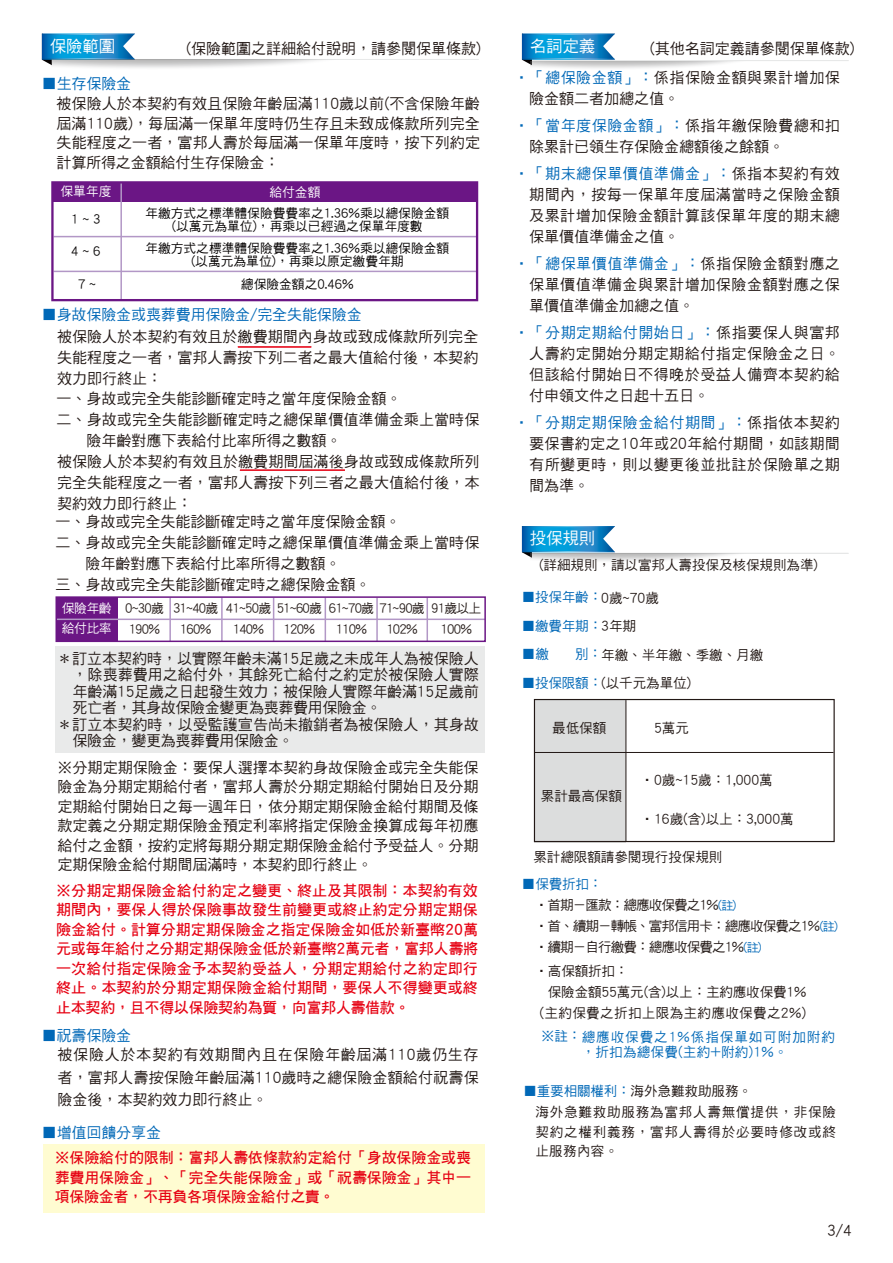
<style>
.page{position:relative;width:893px;height:1263px;background:#fff}
.page>*{position:absolute;margin:0;border:0;box-sizing:border-box;transform-origin:0 0}
.t1{font:16.5px "DF Hei W5 WINP BF";letter-spacing:-.01em;color:#fff}
.t2{font:15px/21px "DF Hei W5 WINP BF";letter-spacing:.005em;color:#221815;text-align:justify}
.t3{font:15px/19.5px "DF Hei W7 WINP BF";letter-spacing:-.01em;color:#e60012;text-align:justify}
.t4{font:15px "DF Hei W5 WINP BF";letter-spacing:-.01em;color:#0068b7}
.t5{font:15px "DF Hei W5 WINP BF";letter-spacing:-.02em;color:#221815}
.t6{font:15px/21px "DF Hei W5 WINP BF";letter-spacing:.035em;color:#221815}
.t7{font:13.5px/19.5px "DF Hei W5 WINP BF";color:#221815}
.t8{font:13.5px/21px "DF Hei W5 WINP BF";letter-spacing:-.06em;color:#221815}
.t9{font:13.5px/15px "DF Hei W5 WINP BF";letter-spacing:.075em;color:#0068b7;text-align:center}
.t10{font:13.5px "DF Hei W5 WINP BF";letter-spacing:.03em;color:#221815}
.t11{font:13.5px "DF Hei W5 WINP BF";letter-spacing:-.005em;color:#0068b7}
.t12{font:13.5px "DF Hei W5 WINP BF";letter-spacing:.02em;color:#0068b7}
.t13{font:12.75px/13.5px "DF Hei W5 WINP BF";color:#040000;text-align:center}
.t14{font:12.75px/20.5px "DF Hei W5 WINP BF";letter-spacing:-.06em;color:#221815}
.t15{font:12.75px/20.5px "DF Hei W5 WINP BF";letter-spacing:-.015em;color:#fff}
.s1{color:#0068b7}
.s2{color:#221815}
.s3{font-size:12px;color:#0068b7}
</style>
<div class="page">
<div style="left:55px;top:646px;width:430px;height:107px;background:#e9eaea"></div>
<div style="left:43px;top:1145px;width:442px;height:68px;background:#fffcd1"></div>
<hr style="left:238px;top:346px;width:73px;height:2px;background:#e60012">
<hr style="left:240px;top:469px;width:105px;height:2px;background:#e60012">
<hr style="left:46px;top:59px;width:432px;height:1px;background:#e9eaea">
<svg style="left:42px;top:33px;width:280px;height:35px"></svg>
<hr style="left:526px;top:60px;width:322px;height:1px;background:#e9eaea">
<svg style="left:522px;top:33px;width:215px;height:35px"></svg>
<div style="left:54px;top:183px;width:422px;height:19px;background:#6b1685"></div>
<hr style="left:120px;top:183px;width:2px;height:117px;background:#b297c6">
<hr style="left:54px;top:236px;width:423px;height:1px;background:#b297c6">
<hr style="left:54px;top:271px;width:423px;height:1px;background:#b297c6">
<div style="left:51px;top:181px;width:427px;height:120px;border:2px solid #6b1685"></div>
<div style="left:534px;top:700px;width:92px;height:142px;background:#dcdddd"></div>
<div style="left:534px;top:699px;width:301px;height:143px;border:1px solid #221815"></div>
<hr style="left:626px;top:700px;width:1px;height:141px;background:#221815">
<hr style="left:534px;top:752px;width:299px;height:1px;background:#221815">
<div style="left:56px;top:597px;width:62px;height:44px;background:#6b1685"></div>
<hr style="left:57px;top:619px;width:428px;height:1px;background:#b297c6">
<hr style="left:169px;top:598px;width:2px;height:43px;background:#b297c6">
<hr style="left:221px;top:598px;width:2px;height:43px;background:#b297c6">
<hr style="left:273px;top:598px;width:1px;height:43px;background:#b297c6">
<hr style="left:325px;top:598px;width:1px;height:43px;background:#b297c6">
<hr style="left:376px;top:598px;width:2px;height:43px;background:#b297c6">
<hr style="left:426px;top:598px;width:2px;height:43px;background:#b297c6">
<div style="left:55px;top:596px;width:431px;height:46px;border:2px solid #6b1685"></div>
<hr style="left:526px;top:553px;width:322px;height:1px;background:#e9eaea">
<svg style="left:522px;top:526px;width:216px;height:35px"></svg>
<p class="t1" style="left:50px;top:38px;width:67px">保險範圍</p>
<p class="t1" style="left:530px;top:38px;width:67px">名詞定義</p>
<p class="t2" style="left:186px;top:38px;width:297px">(保險範圍之詳細給付說明，請參閱保單條款)</p>
<p class="t2" style="left:650px;top:38px;width:207px">(其他名詞定義請參閱保單條款)</p>
<p class="t4" style="left:42px;top:76px;width:91px">■生存保險金</p>
<p class="t2" style="left:57px;top:94px;width:425px;line-height:19.5px">被保險人於本契約有效且保險年齡屆滿110歲以前(不含保險年齡屆滿110歲)，每屆滿一保單年度時仍生存且未致成條款所列完全失能程度之一者，富邦人壽於每屆滿一保單年度時，按下列約定計算所得之金額給付生存保險金：</p>
<p class="t15" style="left:60px;top:181px;width:53px">保單年度</p>
<p class="t15" style="left:269px;top:182px;width:52px">給付金額</p>
<p class="t13" style="left:71px;top:212px;width:31px">1~3</p>
<p class="t13" style="left:71px;top:245px;width:31px">4~6</p>
<p class="t13" style="left:78px;top:278px;width:20px">7 ~</p>
<p class="t13" style="left:145px;top:206px;width:305px">年繳方式之標準體保險費費率之1.36%乘以總保險金額(以萬元為單位)，再乘以已經過之保單年度數</p>
<p class="t13" style="left:145px;top:241px;width:305px">年繳方式之標準體保險費費率之1.36%乘以總保險金額(以萬元為單位)，再乘以原定繳費年期</p>
<p class="t13" style="left:241px;top:278px;width:114px">總保險金額之0.46%</p>
<p class="t4" style="left:42px;top:307px;width:321px">■身故保險金或喪葬費用保險金/完全失能保險金</p>
<p class="t2" style="left:57px;top:326px;width:423px">被保險人於本契約有效且於繳費期間內身故或致成條款所列完全失能程度之一者，富邦人壽按下列二者之最大值給付後，本契約效力即行終止：</p>
<p class="t2" style="left:56px;top:388px;width:346px">一、身故或完全失能診斷確定時之當年度保險金額。</p>
<p class="t2" style="left:56px;top:409px;width:424px">二、身故或完全失能診斷確定時之總保單價值準備金乘上當時保</p>
<p class="t2" style="left:86px;top:430px;width:256px">險年齡對應下表給付比率所得之數額。</p>
<p class="t2" style="left:57px;top:451px;width:424px">被保險人於本契約有效且於繳費期間屆滿後身故或致成條款所列完全失能程度之一者，富邦人壽按下列三者之最大值給付後，本契約效力即行終止：</p>
<p class="t2" style="left:55px;top:511px;width:347px">一、身故或完全失能診斷確定時之當年度保險金額。</p>
<p class="t2" style="left:55px;top:532px;width:426px">二、身故或完全失能診斷確定時之總保單價值準備金乘上當時保</p>
<p class="t2" style="left:85px;top:553px;width:256px">險年齡對應下表給付比率所得之數額。</p>
<p class="t2" style="left:55px;top:574px;width:316px">三、身故或完全失能診斷確定時之總保險金額。</p>
<p class="t15" style="left:62px;top:598px;width:51px">保險年齡給付比率</p>
<p class="t14" style="left:125px;top:598px;width:40px">0~30歲<br>190%</p>
<p class="t14" style="left:173px;top:598px;width:47px;text-align:center">31~40歲<br>160%</p>
<p class="t14" style="left:233px;top:598px;width:91px;text-indent:-7px">41~50歲 51~60歲<br>140%</p>
<p class="t14" style="left:336px;top:598px;width:91px;text-indent:-7px">61~70歲 71~90歲<br>110%</p>
<p class="t14" style="left:431px;top:598px;width:51px;text-align:center">91歲以上<br>100%</p>
<p class="t14" style="left:284px;top:619px;width:33px">120%</p>
<p class="t14" style="left:386px;top:619px;width:33px">102%</p>
<p class="t2" style="left:57px;top:648px;width:423px">＊訂立本契約時，以實際年齡未滿15足歲之未成年人為被保險人</p>
<p class="t2" style="left:73px;top:664px;width:408px">，除喪葬費用之給付外，其餘死亡給付之約定於被保險人實際</p>
<p class="t2" style="left:73px;top:681px;width:408px">年齡滿15足歲之日起發生效力；被保險人實際年齡滿15足歲前</p>
<p class="t5" style="left:73px;top:700px;width:310px">死亡者，其身故保險金變更為喪葬費用保險金。</p>
<p class="t2" style="left:57px;top:714px;width:423px">＊訂立本契約時，以受監護宣告尚未撤銷者為被保險人，其身故</p>
<p class="t5" style="left:73px;top:733px;width:222px">保險金，變更為喪葬費用保險金。</p>
<p class="t2" style="left:58px;top:758px;width:422px;line-height:19.5px">※分期定期保險金：要保人選擇本契約身故保險金或完全失能保險金為分期定期給付者，富邦人壽於分期定期給付開始日及分期定期給付開始日之每一週年日，依分期定期保險金給付期間及條款定義之分期定期保險金預定利率將指定保險金換算成每年初應給付之金額，按約定將每期分期定期保險金給付予受益人。分期定期保險金給付期間屆滿時，本契約即行終止。</p>
<p class="t3" style="left:56px;top:880px;width:423px">※分期定期保險金給付約定之變更、終止及其限制：本契約有效期間內，要保人得於保險事故發生前變更或終止約定分期定期保險金給付。計算分期定期保險金之指定保險金如低於新臺幣20萬元或每年給付之分期定期保險金低於新臺幣2萬元者，富邦人壽將一次給付指定保險金予本契約受益人，分期定期給付之約定即行終止。本契約於分期定期保險金給付期間，要保人不得變更或終止本契約，且不得以保險契約為質，向富邦人壽借款。</p>
<p class="t4" style="left:42px;top:1028px;width:91px">■祝壽保險金</p>
<p class="t2" style="left:58px;top:1043px;width:423px;line-height:22.5px">被保險人於本契約有效期間內且在保險年齡屆滿110歲仍生存者，富邦人壽按保險年齡屆滿110歲時之總保險金額給付祝壽保險金後，本契約效力即行終止。</p>
<p class="t4" style="left:42px;top:1125px;width:121px">■增值回饋分享金</p>
<p class="t3" style="left:55px;top:1148px;width:418px">※保險給付的限制：富邦人壽依條款約定給付「身故保險金或喪葬費用保險金」、「完全失能保險金」或「祝壽保險金」其中一項保險金者，不再負各項保險金給付之責。</p>
<p class="t6" style="left:529px;top:67px;width:312px;text-indent:-15px"><span class="s1">‧「總保險金額」：</span>係指保險金額與累計增加保險金額二者加總之值。</p>
<p class="t2" style="left:529px;top:115px;width:312px;text-indent:-15px"><span class="s1">‧「當年度保險金額」：</span>係指年繳保險費總和扣除累計已領生存保險金總額後之餘額。</p>
<p class="t2" style="left:529px;top:163px;width:312px;text-indent:-15px"><span class="s1">‧「期末總保單價值準備金」：</span>係指本契約有效期間內，按每一保單年度屆滿當時之保險金額及累計增加保險金額計算該保單年度的期末總保單價值準備金之值。</p>
<p class="t2" style="left:529px;top:253px;width:312px;text-indent:-15px"><span class="s1">‧「總保單價值準備金」：</span>係指保險金額對應之保單價值準備金與累計增加保險金額對應之保單價值準備金加總之值。</p>
<p class="t2" style="left:529px;top:322px;width:312px;text-indent:-15px"><span class="s1">‧「分期定期給付開始日」：</span>係指要保人與富邦人壽約定開始分期定期給付指定保險金之日。但該給付開始日不得晚於受益人備齊本契約給付申領文件之日起十五日。</p>
<p class="t2" style="left:529px;top:412px;width:312px;text-indent:-15px"><span class="s1">‧「分期定期保險金給付期間」：</span>係指依本契約要保書約定之10年或20年給付期間，如該期間有所變更時，則以變更後並批註於保險單之期間為準。</p>
<p class="t1" style="left:530px;top:530px;width:67px">投保規則</p>
<p class="t7" style="left:539px;top:555px;width:281px">(詳細規則，請以富邦人壽投保及核保規則為準)</p>
<p class="t11" style="left:522px;top:591px;width:139px">■投保年齡：<span class="s2">0歲~70歲</span></p>
<p class="t7" style="left:575px;top:611px;width:190px;line-height:28.8px;text-indent:-53px"><span class="s1">■繳費年期：</span>3年期<br><span class="s1">別：</span>年繳、半年繳、季繳、月繳</p>
<p class="t7" style="left:522px;top:673px;width:171px"><span class="s1">■投保限額：</span>(以千元為單位)</p>
<p class="t12" style="left:522px;top:648px;width:29px">■繳</p>
<p class="t7" style="left:552px;top:718px;width:56px">最低保額</p>
<p class="t7" style="left:654px;top:718px;width:36px">5萬元</p>
<p class="t7" style="left:641px;top:770px;width:134px">‧0歲~15歲：1,000萬</p>
<p class="t7" style="left:641px;top:809px;width:155px">‧16歲(含)以上：3,000萬</p>
<p class="t7" style="left:533px;top:847px;width:190px">累計總限額請參閱現行投保規則</p>
<p class="t7" style="left:541px;top:786px;width:82px">累計最高保額</p>
<p class="t12" style="left:522px;top:878px;width:82px">■保費折扣：</p>
<p class="t8" style="left:535px;top:894px;width:305px">‧首期－匯款：總應收保費之1%<span class="s3">(註)<br></span>‧首、續期－轉帳、富邦信用卡：總應收保費之1%<span class="s3">(註) </span>‧續期－自行繳費：總應收保費之1%<span class="s3">(註)</span></p>
<p class="t7" style="left:535px;top:961px;width:95px">‧高保額折扣：</p>
<p class="t7" style="left:548px;top:982px;width:260px">保險金額55萬元(含)以上：主約應收保費1%</p>
<p class="t10" style="left:540px;top:1006px;width:268px">(主約保費之折扣上限為主約應收保費之2%)</p>
<p class="t9" style="left:541px;top:1029px;width:295px">※註：總應收保費之1%係指保單如可附加附約，折扣為總保費(主約+附約)1%。</p>
<p class="t7" style="left:523px;top:1081px;width:230px"><span class="s1">■重要相關權利：</span>海外急難救助服務。</p>
<p class="t7" style="left:535px;top:1102px;width:302px;text-align:justify">海外急難救助服務為富邦人壽無償提供，非保險契約之權利義務，富邦人壽得於必要時修改或終止服務內容。</p>
<p class="t2" style="left:827px;top:1220px;width:26px">3/4</p>
</div>
